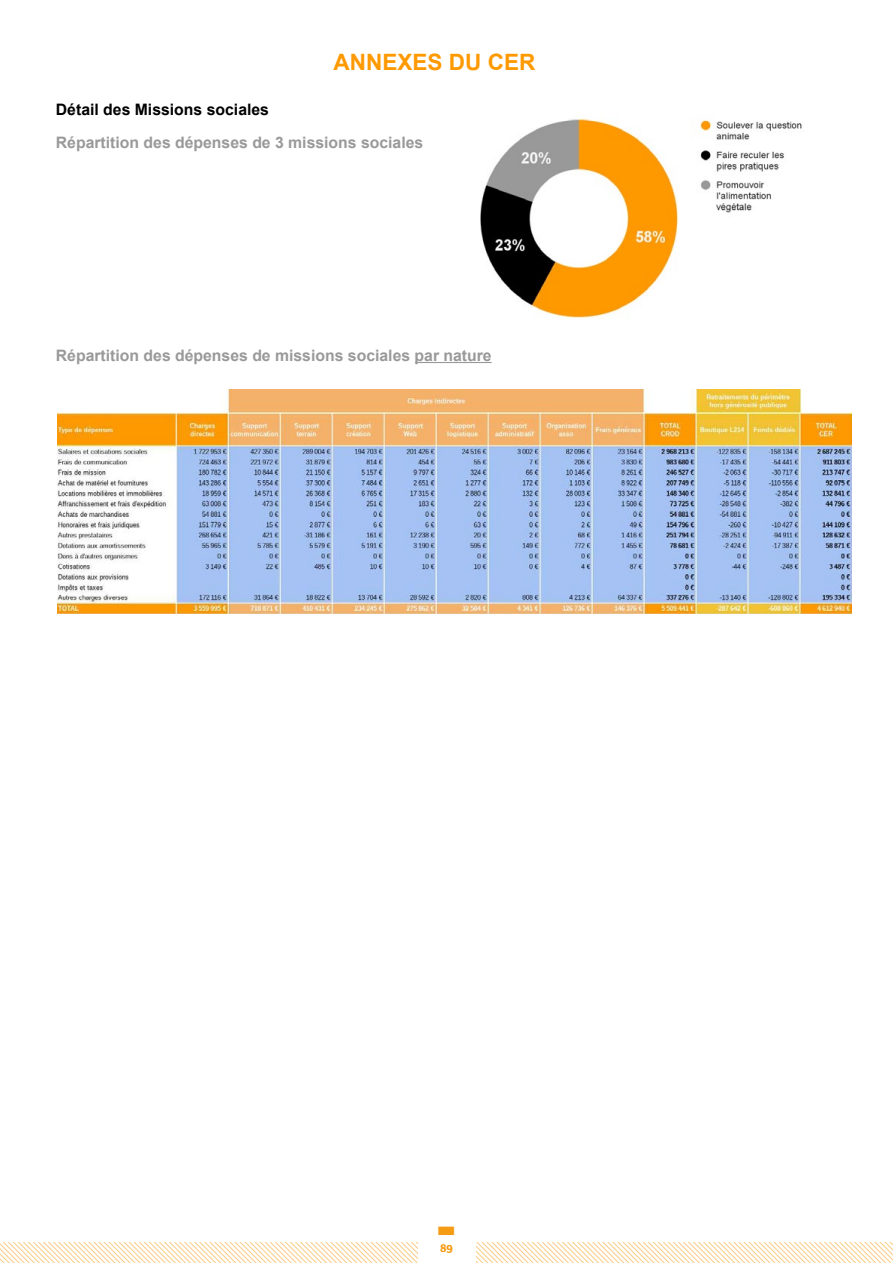
<style>
.page{position:relative;width:893px;height:1263px;background:#fff}
.page>*{position:absolute;margin:0;border:0;box-sizing:border-box;transform-origin:0 0}
.t1{font:900 45px "Gotham";color:#f59b15}
.t2{font:700 22.5px "Arial";color:#f90}
.t3{font:700 15.75px "Arial";color:#999}
.t4{font:700 15.75px "Arial";color:#000}
.t5{font:700 12px "Adelle";color:#f59b15}
</style>
<div class="page">
<svg style="left:0;top:1243px;width:893px;height:20px"></svg>
<div style="left:418px;top:1218px;width:57px;height:44px;background:#fff"></div>
<hr style="left:415px;top:362px;width:77px;height:1px;background:#999">
<img style="left:58px;top:390px;width:794px;height:224px">
<img style="left:480px;top:118px;width:322px;height:200px">
<h2 class="t2" style="left:334px;top:47px;width:203px">ANNEXES DU CER</h2>
<p class="t4" style="left:56px;top:99px;width:215px">Détail des Missions sociales</p>
<p class="t3" style="left:56px;top:132px;width:369px">Répartition des dépenses de 3 missions sociales</p>
<p class="t3" style="left:56px;top:345px;width:437px">Répartition des dépenses de missions sociales par nature</p>
<h1 class="t1" style="left:437px;top:1197px;width:20px">-</h1>
<p class="t5" style="left:440px;top:1240px;width:14px">89</p>
</div>
